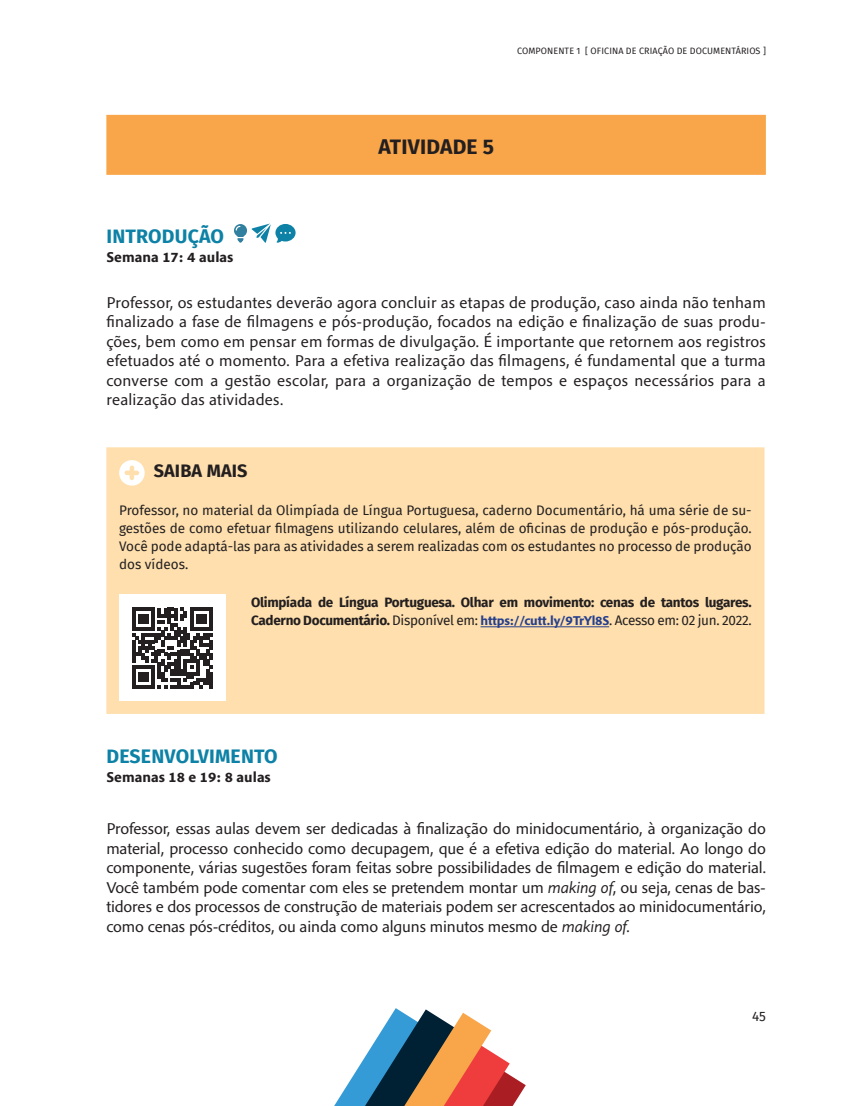
<style>
.page{position:relative;width:851px;height:1106px;background:#fff}
.page>*{position:absolute;margin:0;border:0;box-sizing:border-box;transform-origin:0 0}
.t1{font:700 21px "Fira Sans";letter-spacing:.01em;color:#231f20}
.t2{font:700 19.5px "Fira Sans";letter-spacing:.01em;color:#0d82a6}
.t3{font:700 18px "Fira Sans";letter-spacing:.01em;color:#231f20}
.t4{font:16.5px/19.5px "Pelago";color:#231f20;text-align:justify}
.t5{font:700 15px "Pelago";color:#231f20}
.t6{font:13.5px/18px "Fira Sans";color:#231f20;text-align:justify}
.t7{font:700 13.5px/18px "Fira Sans";letter-spacing:-.02em;color:#231f20}
.t8{font:9px "Fira Sans";letter-spacing:.01em;color:#231f20}
.s1{font-weight:400}
.s2{font-family:"Pelago";color:#253f8e}
.s3{font-style:italic}
</style>
<div class="page">
<svg style="left:334px;top:1008px;width:191px;height:98px"></svg>
<div style="left:106px;top:115px;width:659px;height:60px;background:#f9a64a"></div>
<svg style="left:234px;top:223px;width:61px;height:20px"></svg>
<div style="left:106px;top:447px;width:658px;height:267px;background:#fedfad"></div>
<svg style="left:119px;top:460px;width:26px;height:25px"></svg>
<div style="left:119px;top:595px;width:106px;height:106px;background:#fff"></div>
<svg style="left:132px;top:607px;width:80px;height:81px"></svg>
<hr style="left:480px;top:626px;width:129px;height:1px;background:#253f8e">
<p class="t8" style="left:517px;top:44px;width:250px">COMPONENTE 1 [ OFICINA DE CRIAÇÃO DE DOCUMENTÁRIOS ]</p>
<p class="t1" style="left:378px;top:129px;width:117px">ATIVIDADE 5</p>
<p class="t2" style="left:106px;top:219px;width:119px">INTRODUÇÃO</p>
<p class="t5" style="left:106px;top:247px;width:128px">Semana 17: 4 aulas</p>
<p class="t4" style="left:106px;top:292px;width:661px">Professor, os estudantes deverão agora concluir as etapas de produção, caso ainda não tenham finalizado a fase de filmagens e pós-produção, focados na edição e finalização de suas produ&shy;ções, bem como em pensar em formas de divulgação. É importante que retornem aos registros efetuados até o momento. Para a efetiva realização das filmagens, é fundamental que a turma converse com a gestão escolar, para a organização de tempos e espaços necessários para a realização das atividades.</p>
<p class="t3" style="left:154px;top:455px;width:95px">SAIBA MAIS</p>
<p class="t6" style="left:119px;top:501px;width:634px">Professor, no material da Olimpíada de Língua Portuguesa, caderno Documentário, há uma série de su&shy;gestões de como efetuar filmagens utilizando celulares, além de oficinas de produção e pós-produção.<br>Você pode adaptá-las para as atividades a serem realizadas com os estudantes no processo de produção dos vídeos.</p>
<p class="t7" style="left:251px;top:593px;width:502px">Olimpíada de Língua Portuguesa. Olhar em movimento: cenas de tantos lugares.<br>Caderno Documentário. <span class="s1">Disponível em:</span> <span class="s2">https://cutt.ly/9TrYl8S</span><span class="s1">. Acesso em: 02 jun. 2022.</span></p>
<p class="t2" style="left:106px;top:739px;width:173px">DESENVOLVIMENTO</p>
<p class="t5" style="left:106px;top:767px;width:166px">Semanas 18 e 19: 8 aulas</p>
<p class="t4" style="left:106px;top:818px;width:661px">Professor, essas aulas devem ser dedicadas à finalização do minidocumentário, à organização do material, processo conhecido como decupagem, que é a efetiva edição do material. Ao longo do componente, várias sugestões foram feitas sobre possibilidades de filmagem e edição do material.<br>Você também pode comentar com eles se pretendem montar um <span class="s3">making of</span>, ou seja, cenas de bas&shy;tidores e dos processos de construção de materiais podem ser acrescentados ao minidocumentário, como cenas pós-créditos, ou ainda como alguns minutos mesmo de <span class="s3">making of</span>.</p>
<p class="t6" style="left:752px;top:1006px;width:15px">45</p>
</div>
